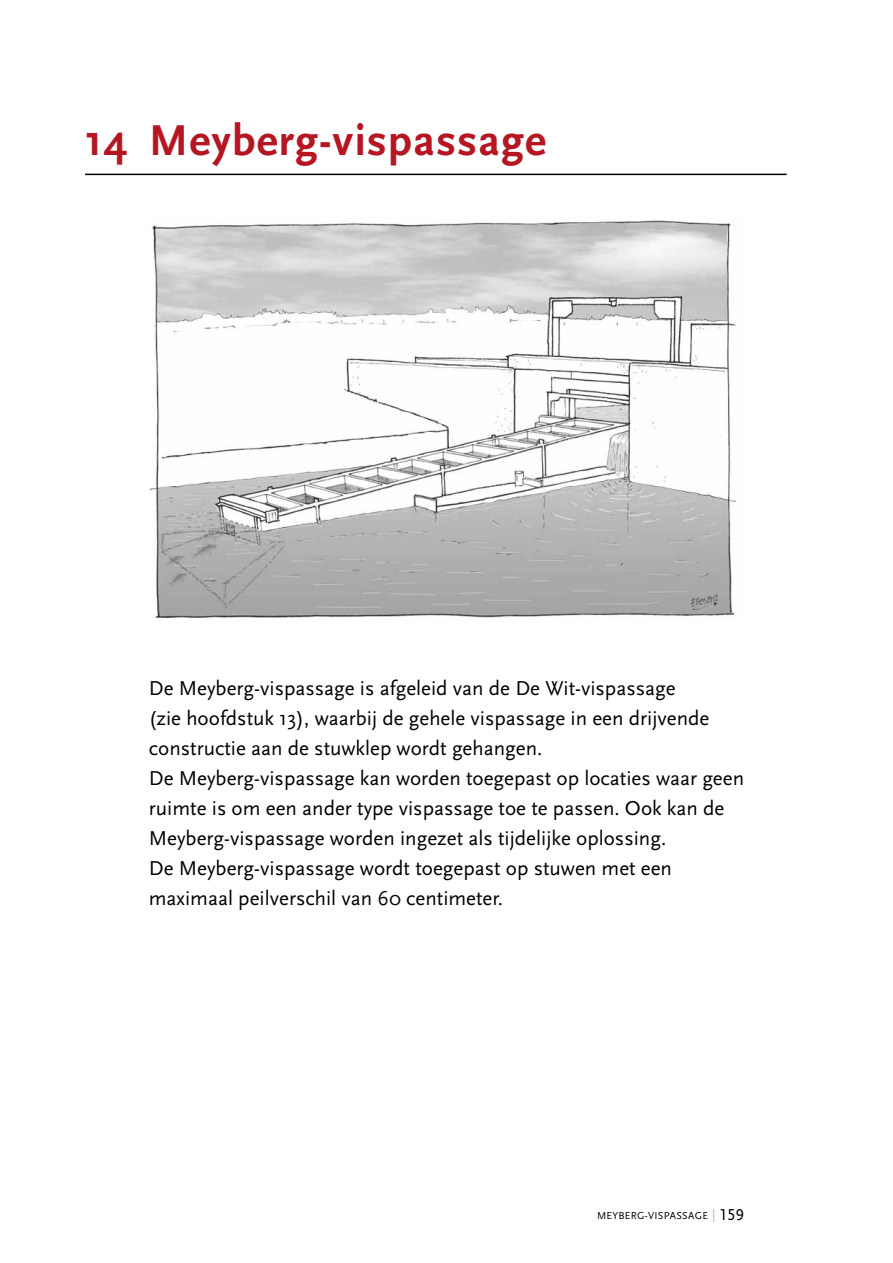
<style>
.page{position:relative;width:893px;height:1263px;background:#fff}
.page>*{position:absolute;margin:0;border:0;box-sizing:border-box;transform-origin:0 0}
.t1{font:700 45px "Scala Sans";letter-spacing:.025em;color:#b51621}
.t2{font:21px/30px "Scala Sans";color:#000}
.t3{font:10.5px "Scala Sans LF";letter-spacing:.025em;color:#000}
.s1{font-family:"Scala Sans";font-size:13.5px;color:#b1b3b4}
.s2{font-size:16.5px}
</style>
<div class="page">
<hr style="left:85px;top:174px;width:702px;height:1px;background:#000">
<img style="left:149px;top:220px;width:588px;height:398px">
<h1 class="t1" style="left:85px;top:116px;width:462px">14 Meyberg-vispassage</h1>
<p class="t2" style="left:149px;top:674px;width:597px">De Meyberg-vispassage is afgeleid van de De Wit-vispassage<br>(zie hoofdstuk 13), waarbij de gehele vispassage in een drijvende constructie aan de stuwklep wordt gehangen.<br>De Meyberg-vispassage kan worden toegepast op locaties waar geen ruimte is om een ander type vispassage toe te passen. Ook kan de Meyberg-vispassage worden ingezet als tijdelijke oplossing.<br>De Meyberg-vispassage wordt toegepast op stuwen met een maximaal peilverschil van 60 centimeter.</p>
<p class="t3" style="left:597px;top:1210px;width:149px">MEYBE RG-VISPASSAGE <span class="s1">|</span> <span class="s2">159</span></p>
</div>
